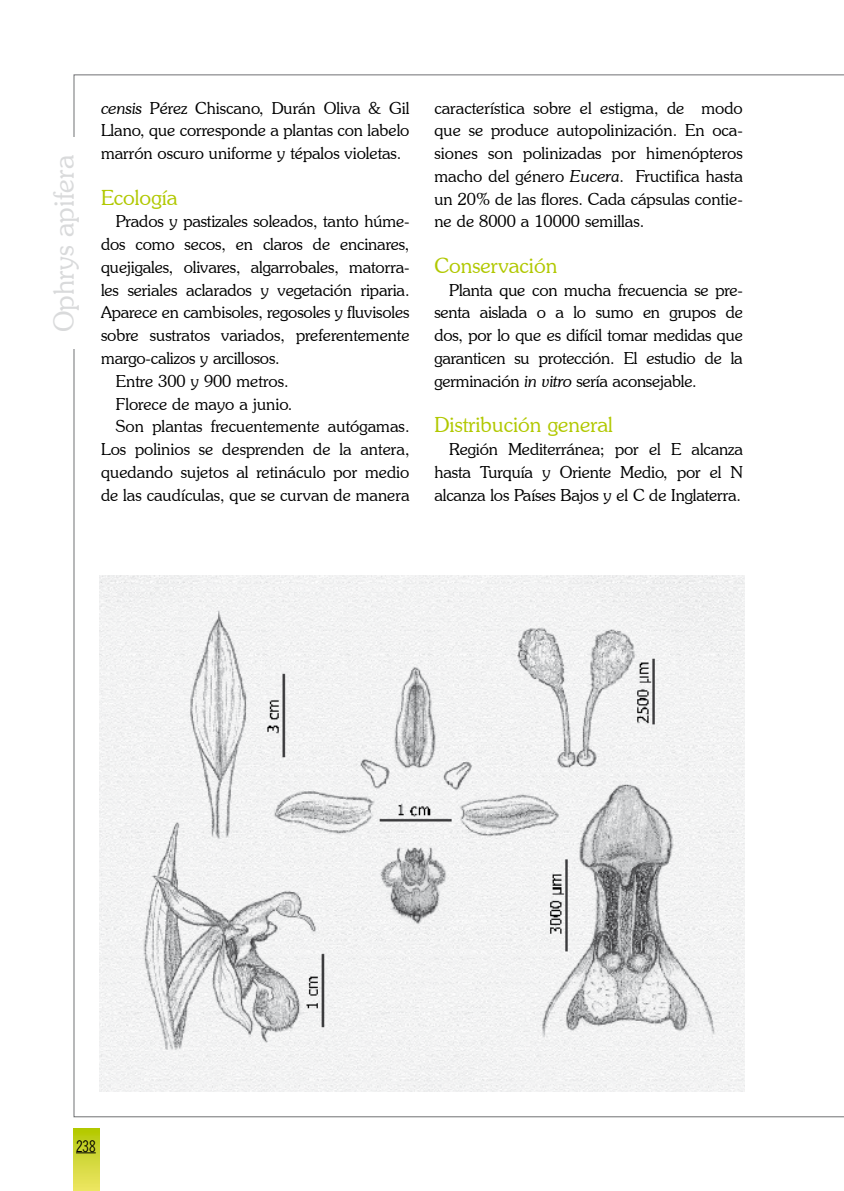
<style>
.page{position:relative;width:844px;height:1191px;background:#fff}
.page>*{position:absolute;margin:0;border:0;box-sizing:border-box;transform-origin:0 0}
.t1{font:300 28px "Souvenir IT Cby BT";color:#d9dadb}
.t2{font:300 21px "Souvenir IT Cby BT";color:#b1c800}
.t3{font:300 16.62px/22.8px "Souvenir IT Cby BT";letter-spacing:-.01em;color:#000;text-align:justify}
.t4{font:condensed 15.75px "News Gothic";color:#000}
.s1{font-style:italic}
</style>
<div class="page">
<svg style="left:74px;top:1129px;width:25px;height:62px;background:#d0d636"></svg>
<svg style="left:76px;top:1152px;width:20px;height:1px"></svg>
<img style="left:99px;top:576px;width:645px;height:515px">
<h1 class="t1" style="left:47px;top:332px;width:179px;rotate:-90deg">Ophrys apifera</h1>
<p class="t3" style="left:101px;top:96px;width:310px"><span class="s1">censis</span> Pérez Chiscano, Durán Oliva &amp; Gil Llano, que corresponde a plantas con labelo marrón oscuro uniforme y tépalos violetas.</p>
<p class="t2" style="left:101px;top:184px;width:78px">Ecología</p>
<p class="t3" style="left:116px;top:210px;width:295px">Prados y pastizales soleados, tanto húme-</p>
<p class="t3" style="left:101px;top:233px;width:310px">dos como secos, en claros de encinares,</p>
<p class="t3" style="left:101px;top:255px;width:310px">quejigales, olivares, algarrobales, matorra-</p>
<p class="t3" style="left:101px;top:278px;width:310px">les seriales aclarados y vegetación riparia.</p>
<p class="t3" style="left:101px;top:301px;width:310px">Aparece en cambisoles, regosoles y fluvisoles</p>
<p class="t3" style="left:101px;top:324px;width:310px">sobre sustratos variados, preferentemente</p>
<p class="t3" style="left:101px;top:346px;width:180px">margo-calizos y arcillosos.</p>
<p class="t3" style="left:116px;top:369px;width:174px">Entre 300 y 900 metros.</p>
<p class="t3" style="left:116px;top:392px;width:178px">Florece de mayo a junio.</p>
<p class="t3" style="left:116px;top:415px;width:295px">Son plantas frecuentemente autógamas.</p>
<p class="t3" style="left:101px;top:437px;width:310px">Los polinios se desprenden de la antera,</p>
<p class="t3" style="left:101px;top:460px;width:310px">quedando sujetos al retináculo por medio</p>
<p class="t3" style="left:101px;top:483px;width:310px">de las caudículas, que se curvan de manera</p>
<p class="t3" style="left:434px;top:96px;width:310px">característica sobre el estigma, de modo que se produce autopolinización. En oca&shy;siones son polinizadas por himenópteros macho del género <span class="s1">Eucera</span>. Fructifica hasta un 20% de las flores. Cada cápsulas contie&shy;ne de 8000 a 10000 semillas.</p>
<p class="t2" style="left:434px;top:253px;width:124px">Conservación</p>
<p class="t3" style="left:434px;top:278px;width:310px;text-indent:15px">Planta que con mucha frecuencia se pre&shy;senta aislada o a lo sumo en grupos de dos, por lo que es difícil tomar medidas que garanticen su protección. El estudio de la germinación <span class="s1">in vitro</span> sería aconsejable.</p>
<p class="t2" style="left:434px;top:412px;width:180px">Distribución general</p>
<p class="t3" style="left:434px;top:437px;width:310px;text-indent:15px">Región Mediterránea; por el E alcanza hasta Turquía y Oriente Medio, por el N alcanza los Países Bajos y el C de Inglaterra.</p>
<p class="t4" style="left:76px;top:1137px;width:21px">238</p>
</div>
